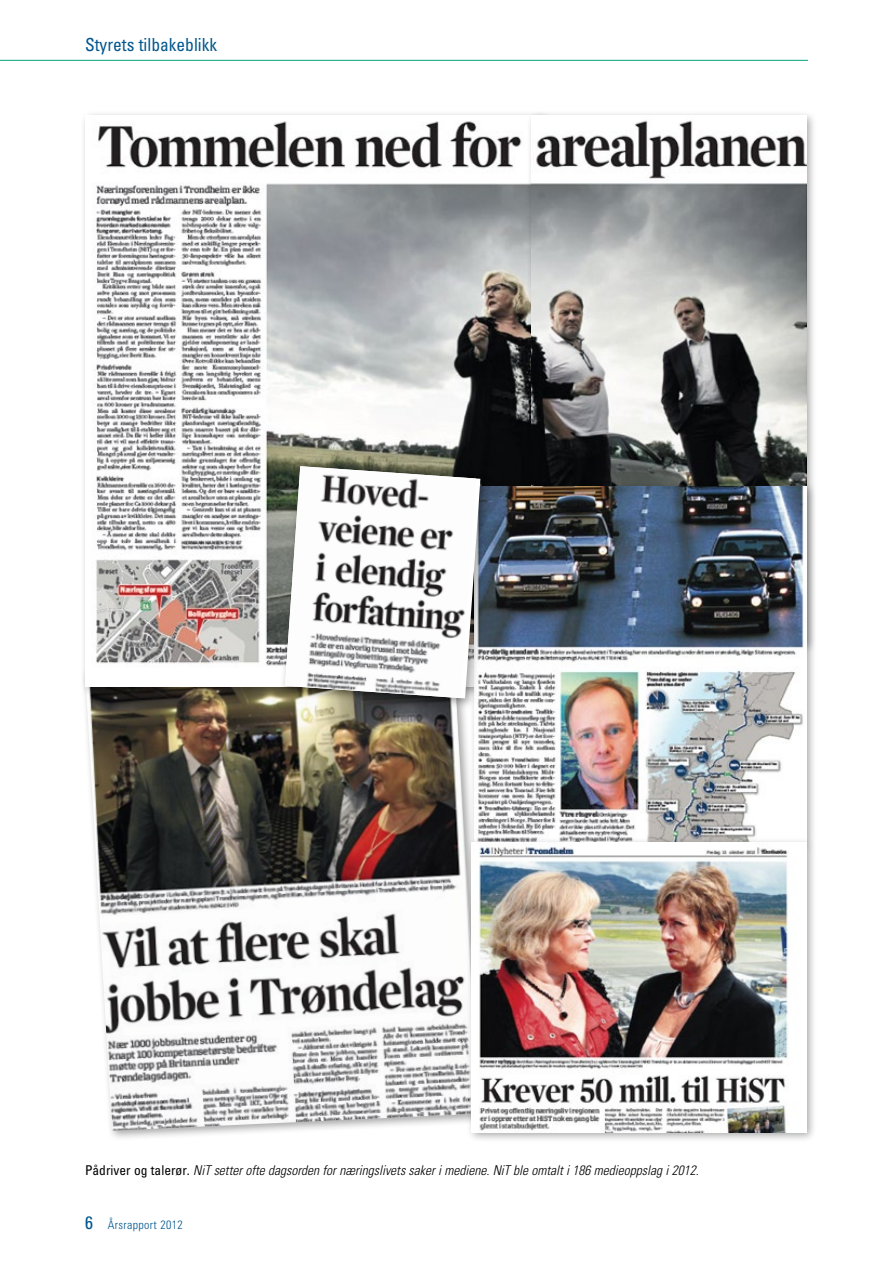
<style>
.page{position:relative;width:893px;height:1263px;background:#fff}
.page>*{position:absolute;margin:0;border:0;box-sizing:border-box;transform-origin:0 0}
.t1{font:condensed 18px "Univers LT Std";color:#00568d}
.t2{font:italic 300 condensed 13.5px "Univers LT Std";color:#000}
.t3{font:300 condensed 12px "Univers LT Std";letter-spacing:.03em;color:#00568d}
.s1{font-weight:400;font-style:normal}
.s2{font-weight:400;font-size:18px}
</style>
<div class="page">
<div style="left:80px;top:649px;width:411px;height:493px;background:#000;opacity:.35"></div>
<img style="left:85px;top:697px;width:384px;height:434px">
<div style="left:80px;top:110px;width:473px;height:587px;background:#000;opacity:.35"></div>
<img style="left:85px;top:116px;width:441px;height:570px">
<div style="left:526px;top:110px;width:292px;height:545px;background:#000;opacity:.35"></div>
<img style="left:531px;top:116px;width:275px;height:365px">
<div style="left:469px;top:481px;width:349px;height:373px;background:#000;opacity:.35"></div>
<img style="left:474px;top:487px;width:332px;height:350px">
<div style="left:467px;top:837px;width:351px;height:306px;background:#000;opacity:.35"></div>
<img style="left:472px;top:843px;width:334px;height:289px">
<div style="left:280px;top:461px;width:211px;height:248px;background:#000;opacity:.35"></div>
<svg style="left:476px;top:466px;width:4px;height:232px"></svg>
<img style="left:285px;top:466px;width:191px;height:232px">
<hr style="left:0;top:60px;width:808px;height:1px;background:#00a177">
<h1 class="t1" style="left:85px;top:33px;width:134px">Styrets tilbakeblikk</h1>
<p class="t2" style="left:85px;top:1162px;width:615px"><span class="s1">Pådriver og talerør.</span> NiT setter ofte dagsorden for næringslivets saker i mediene. NiT ble omtalt i 186 medieoppslag i 2012.</p>
<p class="t3" style="left:85px;top:1218px;width:99px"><span class="s2">6</span> Årsrapport 2012</p>
</div>
